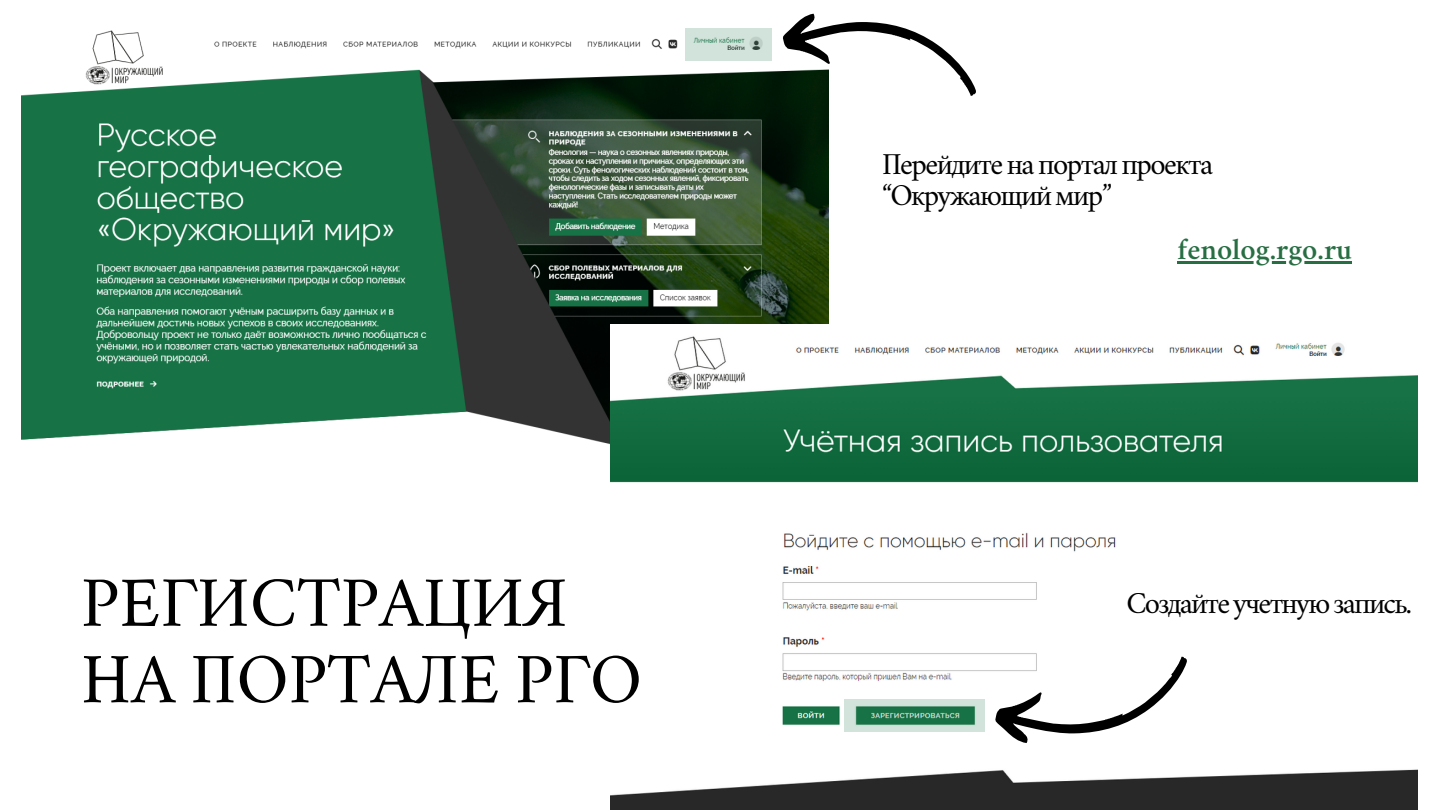
<style>
.page{position:relative;width:1440px;height:810px;background:#fff}
.page>*{position:absolute;margin:0;border:0;box-sizing:border-box;transform-origin:0 0}
.t1{font:70px "Crimson";color:#000}
.t2{font:600 30.1px "Crimson";color:#276e43}
.t3{font:30px/30.8px "Crimson";letter-spacing:-.05em;color:#000}
</style>
<div class="page">
<img style="left:22px;top:30px;width:807px;height:430px">
<div style="left:611px;top:324px;width:807px;height:24px;background:#fff"></div>
<img style="left:611px;top:336px;width:807px;height:474px">
<svg style="left:778px;top:13px;width:198px;height:84px"></svg>
<svg style="left:989px;top:655px;width:210px;height:100px"></svg>
<svg style="left:685px;top:28px;width:87px;height:33px;background:#c7dbd1"></svg>
<svg style="left:844px;top:699px;width:141px;height:33px;background:#81b299"></svg>
<hr style="left:1178px;top:261px;width:174px;height:3px;background:#276e43">
<p class="t1" style="left:81px;top:574px;width:488px">РЕГИСТРАЦИЯ</p>
<p class="t1" style="left:81px;top:650px;width:563px">НА ПОРТАЛЕ РГО</p>
<p class="t3" style="left:882px;top:152px;width:333px">Перейдите на портал проекта “Окружающий мир”</p>
<p class="t2" style="left:1178px;top:238px;width:176px">fenolog.rgo.ru</p>
<p class="t3" style="left:1126px;top:591px;width:287px">Создайте учетную запись.</p>
</div>
